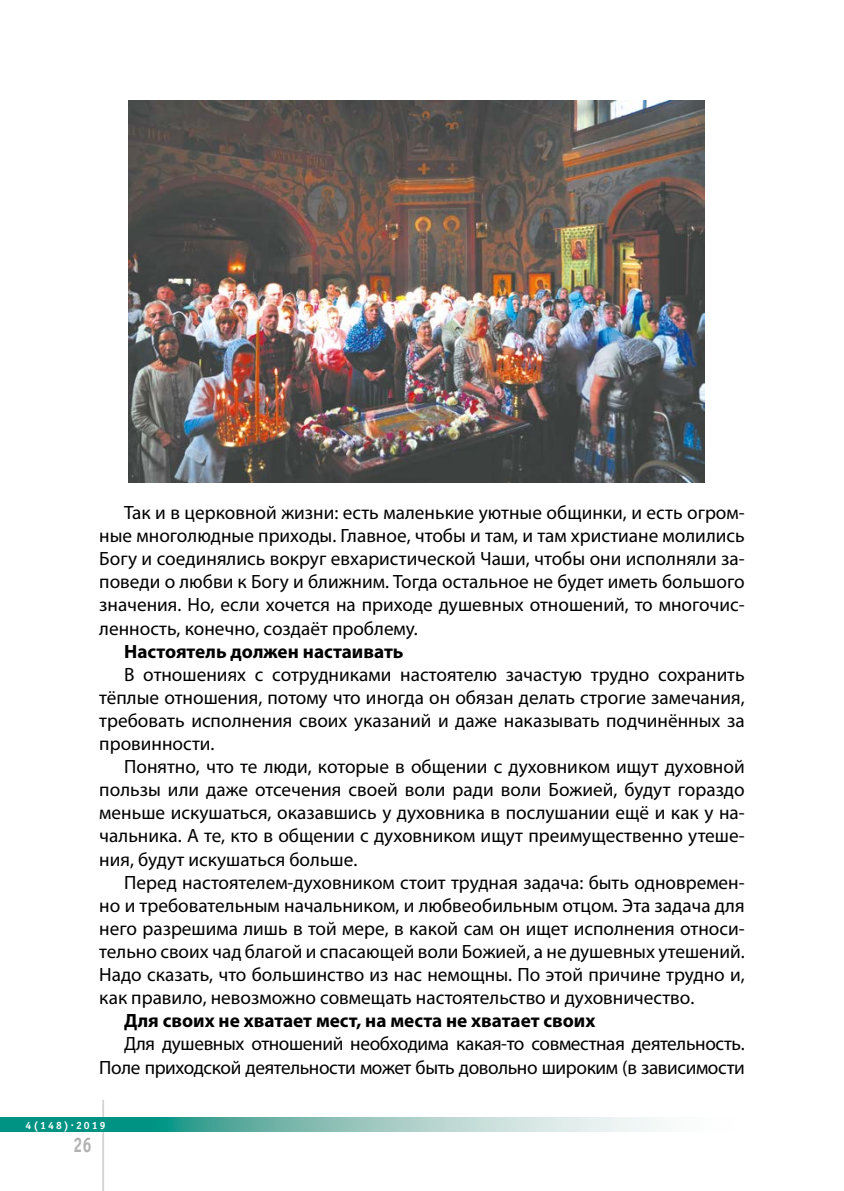
<style>
.page{position:relative;width:844px;height:1191px;background:#fff}
.page>*{position:absolute;margin:0;border:0;box-sizing:border-box;transform-origin:0 0}
.t1{font:700 21px "Officina Sans C";color:#b3b2b2;scale:.8 1}
.t2{font:19.25px/23.1px "Myriad Pro";letter-spacing:-.005em;color:#000;text-align:justify}
.t3{font:700 19.25px "Myriad Pro";color:#000}
.t4{font:700 10.5px "Officina Sans C";letter-spacing:.2em;color:#fff}
</style>
<div class="page">
<div style="left:409px;top:1077px;width:50px;height:40px;border:1px solid #fff;border-radius:50%"></div>
<div style="left:409px;top:946px;width:50px;height:99px;border:1px solid #fff;border-radius:50%"></div>
<hr style="left:102px;top:1099px;width:2px;height:92px;background:#d2d2d2">
<svg style="left:0;top:1117px;width:659px;height:14px;background:#79bfb5"></svg>
<img style="left:128px;top:100px;width:576px;height:383px">
<p class="t2" style="left:99px;top:500px;width:646px;text-indent:25px">Так и в церковной жизни: есть маленькие уютные общинки, и есть огром&shy;ные многолюдные приходы. Главное, чтобы и там, и там христиане молились Богу и соединялись вокруг евхаристической Чаши, чтобы они исполняли за&shy;поведи о любви к Богу и ближним. Тогда остальное не будет иметь большого значения. Но, если хочется на приходе душевных отношений, то многочис&shy;ленность, конечно, создаёт проблему.</p>
<p class="t3" style="left:124px;top:638px;width:281px">Настоятель должен настаивать</p>
<p class="t2" style="left:99px;top:662px;width:646px;text-indent:25px">В отношениях с сотрудниками настоятелю зачастую трудно сохранить тёплые отношения, потому что иногда он обязан делать строгие замечания, требовать исполнения своих указаний и даже наказывать подчинённых за провинности.</p>
<p class="t2" style="left:99px;top:755px;width:646px;text-indent:25px">Понятно, что те люди, которые в общении с духовником ищут духовной пользы или даже отсечения своей воли ради воли Божией, будут гораздо меньше искушаться, оказавшись у духовника в послушании ещё и как у на&shy;чальника. А те, кто в общении с духовником ищут преимущественно утеше&shy;ния, будут искушаться больше.</p>
<p class="t2" style="left:99px;top:870px;width:646px;text-indent:25px">Перед настоятелем-духовником стоит трудная задача: быть одновремен&shy;но и требовательным начальником, и любвеобильным отцом. Эта задача для него разрешима лишь в той мере, в какой сам он ищет исполнения относи&shy;тельно своих чад благой и спасающей воли Божией, а не душевных утешений.<br>Надо сказать, что большинство из нас немощны. По этой причине трудно и, как правило, невозможно совмещать настоятельство и духовничество.</p>
<p class="t3" style="left:124px;top:1008px;width:472px">Для своих не хватает мест, на места не хватает своих</p>
<p class="t2" style="left:99px;top:1032px;width:646px;text-align:right">Для душевных отношений необходима какая-то совместная деятельность.<br>Поле приходской деятельности может быть довольно широким (в зависимости</p>
<p class="t4" style="left:25px;top:1119px;width:82px">4(148).2019</p>
<p class="t1" style="left:73px;top:1132px;width:25px">26</p>
</div>
